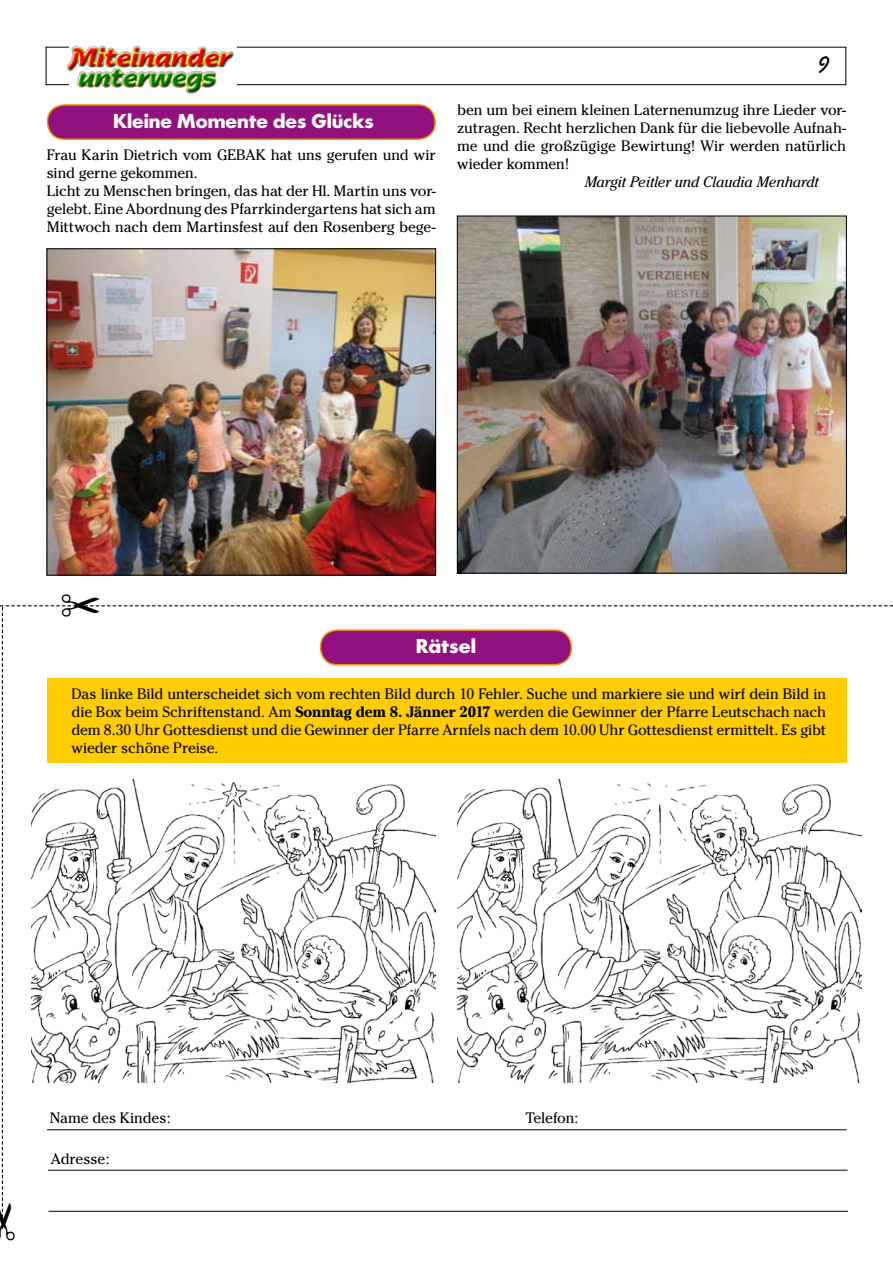
<style>
.page{position:relative;width:893px;height:1263px;background:#fff}
.page>*{position:absolute;margin:0;border:0;box-sizing:border-box;transform-origin:0 0}
.t1{font:700 27px "Swing";color:#000}
.t2{font:700 21px "Futura No 2 D";color:#fff}
.t3{font:15px/18px "Cheltenham";letter-spacing:-.005em;color:#000;text-align:justify}
.t4{font:italic 15px "Cheltenham";letter-spacing:-.01em;color:#000}
.s1{font-weight:700}
</style>
<div class="page">
<div style="left:46px;top:47px;width:800px;height:38px;border:1px solid #000"></div>
<img style="left:55px;top:45px;width:183px;height:49px">
<div style="left:48px;top:105px;width:387px;height:34px;background:#93117e;border-radius:17px"></div>
<div style="left:47px;top:104px;width:389px;height:36px;border:2px solid #f29400;border-radius:17px"></div>
<img style="left:459px;top:218px;width:386px;height:353px">
<div style="left:457px;top:216px;width:390px;height:357px;border:1px solid #000"></div>
<img style="left:49px;top:251px;width:385px;height:322px">
<div style="left:47px;top:249px;width:389px;height:326px;border:1px solid #000"></div>
<svg style="left:0;top:605px;width:893px;height:624px"></svg>
<h1 class="t1" style="left:817px;top:46px;width:13px">9</h1>
<h2 class="t2" style="left:113px;top:108px;width:262px">Kleine Momente des Glücks</h2>
<p class="t3" style="left:457px;top:101px;width:391px">ben um bei einem kleinen Laternenumzug ihre Lieder vor&shy;zutragen. Recht herzlichen Dank für die liebevolle Aufnah&shy;me und die großzügige Bewirtung! Wir werden natürlich wieder kommen!</p>
<p class="t4" style="left:585px;top:173px;width:236px">Margit Peitler und Claudia Menhardt</p>
<p class="t3" style="left:47px;top:146px;width:391px;text-align:left">Frau Karin Dietrich vom GEBAK hat uns gerufen und wir sind gerne gekommen.<br>Licht zu Menschen bringen, das hat der Hl. Martin uns vor&shy;gelebt. Eine Abordnung des Pfarrkindergartens hat sich am Mittwoch nach dem Martinsfest auf den Rosenberg bege-</p>
<h2 class="t2" style="left:416px;top:634px;width:62px">Rätsel</h2>
<p class="t3" style="left:71px;top:685px;width:756px">Das linke Bild unterscheidet sich vom rechten Bild durch 10 Fehler. Suche und markiere sie und wirf dein Bild in die Box beim Schriftenstand. Am <span class="s1">Sonntag dem 8. Jänner 2017</span> werden die Gewinner der Pfarre Leutschach nach dem 8.30 Uhr Gottesdienst und die Gewinner der Pfarre Arnfels nach dem 10.00 Uhr Gottesdienst ermittelt. Es gibt wieder schöne Preise.</p>
<p class="t3" style="left:50px;top:1109px;width:122px">Name des Kindes:</p>
<p class="t3" style="left:525px;top:1109px;width:55px">Telefon:</p>
<p class="t3" style="left:51px;top:1149px;width:60px">Adresse:</p>
</div>
